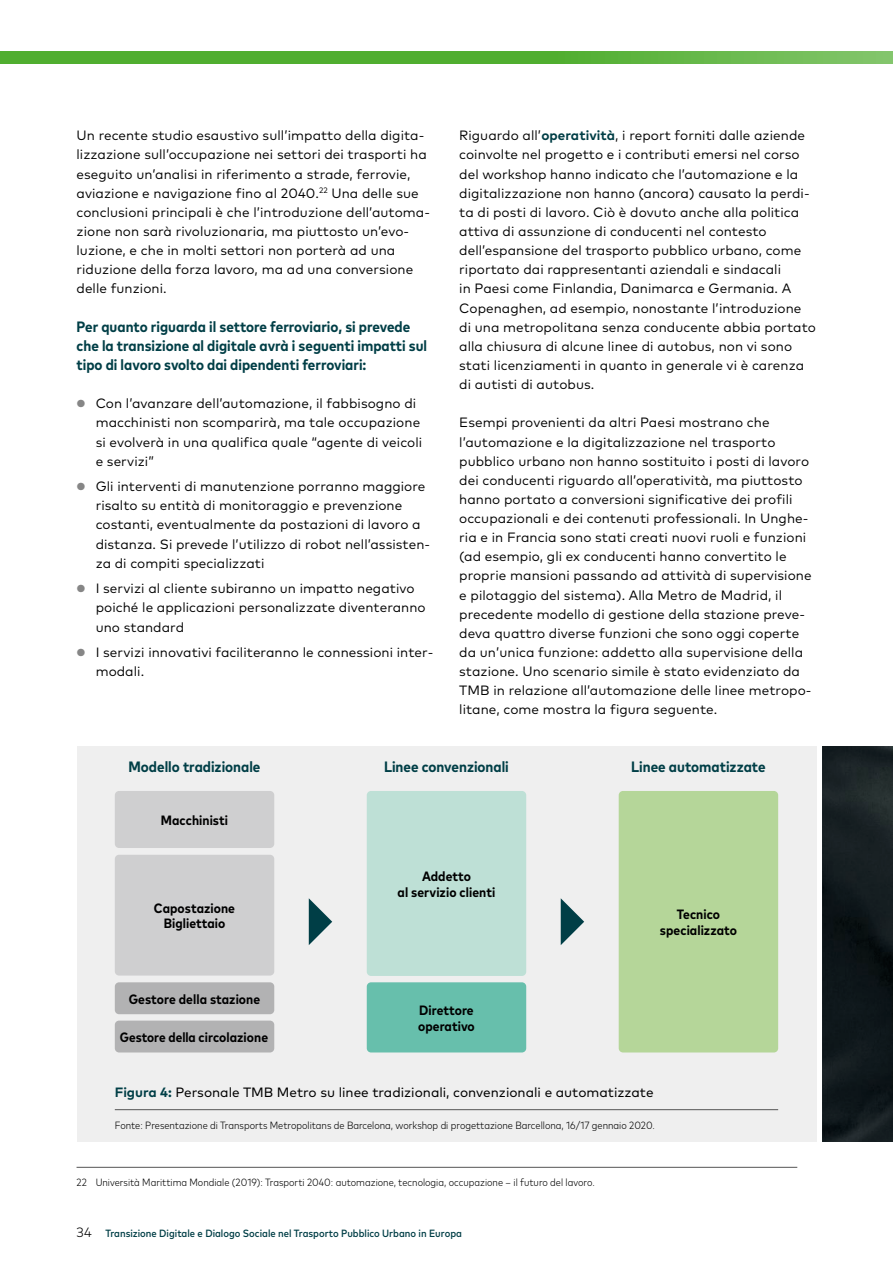
<style>
.page{position:relative;width:893px;height:1263px;background:#fff}
.page>*{position:absolute;margin:0;border:0;box-sizing:border-box;transform-origin:0 0}
.Subhead_02_IT{font:700 condensed 15px/19.2px "Mark Pro";color:#003e46}
.Copy_IT{font:13.5px/19.2px "Mark Pro";letter-spacing:.005em;color:#000}
.Grafik_IT{font:700 condensed 13.5px/15.9px "Mark Pro";letter-spacing:.005em;color:#000;text-align:center}
.Figure_IT{font:13.5px "Mark Pro";color:#000}
.Quelle_IT{font:300 condensed 10.5px "Mark Pro";color:#000}
.Fußnoten_IT{font:300 condensed 10.5px "Mark Pro";color:#000}
.t1{font:500 condensed 10.5px "Mark Pro";color:#003e46}
.s1{font-size:10.2px;color:#868686}
.s2{font-weight:700;color:#003e46}
.s3{font-weight:300;font-stretch:normal;font-size:13.5px;color:#000}
</style>
<div class="page">
<svg style="left:0;top:51px;width:893px;height:13px;background:#59b23a"></svg>
<div style="left:77px;top:746px;width:739px;height:396px;background:#efefef"></div>
<hr style="left:77px;top:1167px;width:720px;height:1px;background:#555">
<hr style="left:115px;top:1109px;width:663px;height:1px;background:#555">
<div style="left:115px;top:1020px;width:159px;height:32px;background:#b2b2b3;border-radius:4px"></div>
<div style="left:115px;top:982px;width:159px;height:32px;background:#b2b2b3;border-radius:4px"></div>
<div style="left:115px;top:791px;width:159px;height:57px;background:#cfcfd0;border-radius:4px"></div>
<div style="left:115px;top:855px;width:159px;height:120px;background:#cfcfd0;border-radius:4px"></div>
<div style="left:367px;top:982px;width:159px;height:70px;background:#67bfac;border-radius:4px"></div>
<div style="left:367px;top:791px;width:159px;height:185px;background:#bee0d6;border-radius:4px"></div>
<div style="left:619px;top:791px;width:159px;height:261px;background:#b5d699;border-radius:4px"></div>
<svg style="left:309px;top:898px;width:23px;height:47px"></svg>
<svg style="left:561px;top:898px;width:23px;height:47px"></svg>
<img style="left:823px;top:746px;width:70px;height:396px">
<p class="Copy_IT" style="left:77px;top:125px;width:355px">Un recente studio esaustivo sull’impatto della digita&shy;lizzazione sull’occupazione nei settori dei trasporti ha eseguito un’analisi in riferimento a strade, ferrovie, aviazione e navigazione fino al 2040.<sup>22</sup> Una delle sue conclusioni principali è che l’introduzione dell’automa&shy;zione non sarà rivoluzionaria, ma piuttosto un’evo&shy;luzione, e che in molti settori non porterà ad una riduzione della forza lavoro, ma ad una conversione delle funzioni.</p>
<p class="Subhead_02_IT" style="left:77px;top:315px;width:352px">Per quanto riguarda il settore ferroviario, si prevede che la transizione al digitale avrà i seguenti impatti sul tipo di lavoro svolto dai dipendenti ferroviari:</p>
<p class="Copy_IT" style="left:96px;top:393px;width:328px;text-indent:-19px"><span class="s1">●</span> Con l’avanzare dell’automazione, il fabbisogno di macchinisti non scomparirà, ma tale occupazione si evolverà in una qualifica quale “agente di veicoli e servizi”</p>
<p class="Copy_IT" style="left:96px;top:476px;width:336px;text-indent:-19px"><span class="s1">●</span> Gli interventi di manutenzione porranno maggiore risalto su entità di monitoraggio e prevenzione costanti, eventualmente da postazioni di lavoro a distanza. Si prevede l’utilizzo di robot nell’assisten&shy;za di compiti specializzati</p>
<p class="Copy_IT" style="left:96px;top:578px;width:332px;text-indent:-19px"><span class="s1">●</span> I servizi al cliente subiranno un impatto negativo poiché le applicazioni personalizzate diventeranno uno standard</p>
<p class="Copy_IT" style="left:96px;top:641px;width:339px;text-indent:-19px"><span class="s1">●</span> I servizi innovativi faciliteranno le connessioni inter&shy;modali.</p>
<p class="Copy_IT" style="left:459px;top:125px;width:358px">Riguardo all’<span class="s2">operatività</span>, i report forniti dalle aziende coinvolte nel progetto e i contributi emersi nel corso del workshop hanno indicato che l’automazione e la digitalizzazione non hanno (ancora) causato la perdi&shy;ta di posti di lavoro. Ciò è dovuto anche alla politica attiva di assunzione di conducenti nel contesto dell’espansione del trasporto pubblico urbano, come riportato dai rappresentanti aziendali e sindacali<br>in Paesi come Finlandia, Danimarca e Germania. A Copenaghen, ad esempio, nonostante l’introduzione di una metropolitana senza conducente abbia portato alla chiusura di alcune linee di autobus, non vi sono stati licenziamenti in quanto in generale vi è carenza di autisti di autobus.</p>
<p class="Copy_IT" style="left:459px;top:412px;width:354px">Esempi provenienti da altri Paesi mostrano che l’automazione e la digitalizzazione nel trasporto pubblico urbano non hanno sostituito i posti di lavoro dei conducenti riguardo all’operatività, ma piuttosto hanno portato a conversioni significative dei profili occupazionali e dei contenuti professionali. In Unghe&shy;ria e in Francia sono stati creati nuovi ruoli e funzioni (ad esempio, gli ex conducenti hanno convertito le proprie mansioni passando ad attività di supervisione e pilotaggio del sistema). Alla Metro de Madrid, il precedente modello di gestione della stazione preve&shy;deva quattro diverse funzioni che sono oggi coperte da un’unica funzione: addetto alla supervisione della stazione. Uno scenario simile è stato evidenziato da TMB in relazione all’automazione delle linee metropo&shy;litane, come mostra la figura seguente.</p>
<p class="Subhead_02_IT" style="left:129px;top:756px;width:133px">Modello tradizionale</p>
<p class="Grafik_IT" style="left:161px;top:811px;width:69px">Macchinisti</p>
<p class="Grafik_IT" style="left:154px;top:899px;width:83px">Capostazione<br>Bigliettaio</p>
<p class="Grafik_IT" style="left:129px;top:990px;width:133px">Gestore della stazione</p>
<p class="Grafik_IT" style="left:120px;top:1028px;width:150px">Gestore della circolazione</p>
<p class="Subhead_02_IT" style="left:384px;top:756px;width:126px">Linee convenzionali</p>
<p class="Grafik_IT" style="left:398px;top:867px;width:99px">Addetto<br>al servizio clienti</p>
<p class="Grafik_IT" style="left:418px;top:1001px;width:58px;text-align:left">Direttore operativo</p>
<p class="Subhead_02_IT" style="left:631px;top:756px;width:136px">Linee automatizzate</p>
<p class="Grafik_IT" style="left:660px;top:905px;width:79px">Tecnico specializzato</p>
<p class="Figure_IT" style="left:115px;top:1082px;width:540px"><span class="s2">Figura 4:</span> Personale TMB Metro su linee tradizionali, convenzionali e automatizzate</p>
<p class="Quelle_IT" style="left:115px;top:1117px;width:542px">Fonte: Presentazione di Transports Metropolitans de Barcelona, workshop di progettazione Barcellona, 16/17 gennaio 2020.</p>
<p class="Fußnoten_IT" style="left:77px;top:1175px;width:520px">22 Università Marittima Mondiale (2019): Trasporti 2040: automazione, tecnologia, occupazione – il futuro del lavoro.</p>
<p class="t1" style="left:77px;top:1226px;width:387px"><span class="s3">34</span> Transizione Digitale e Dialogo Sociale nel Trasporto Pubblico Urbano in Europa</p>
</div>
